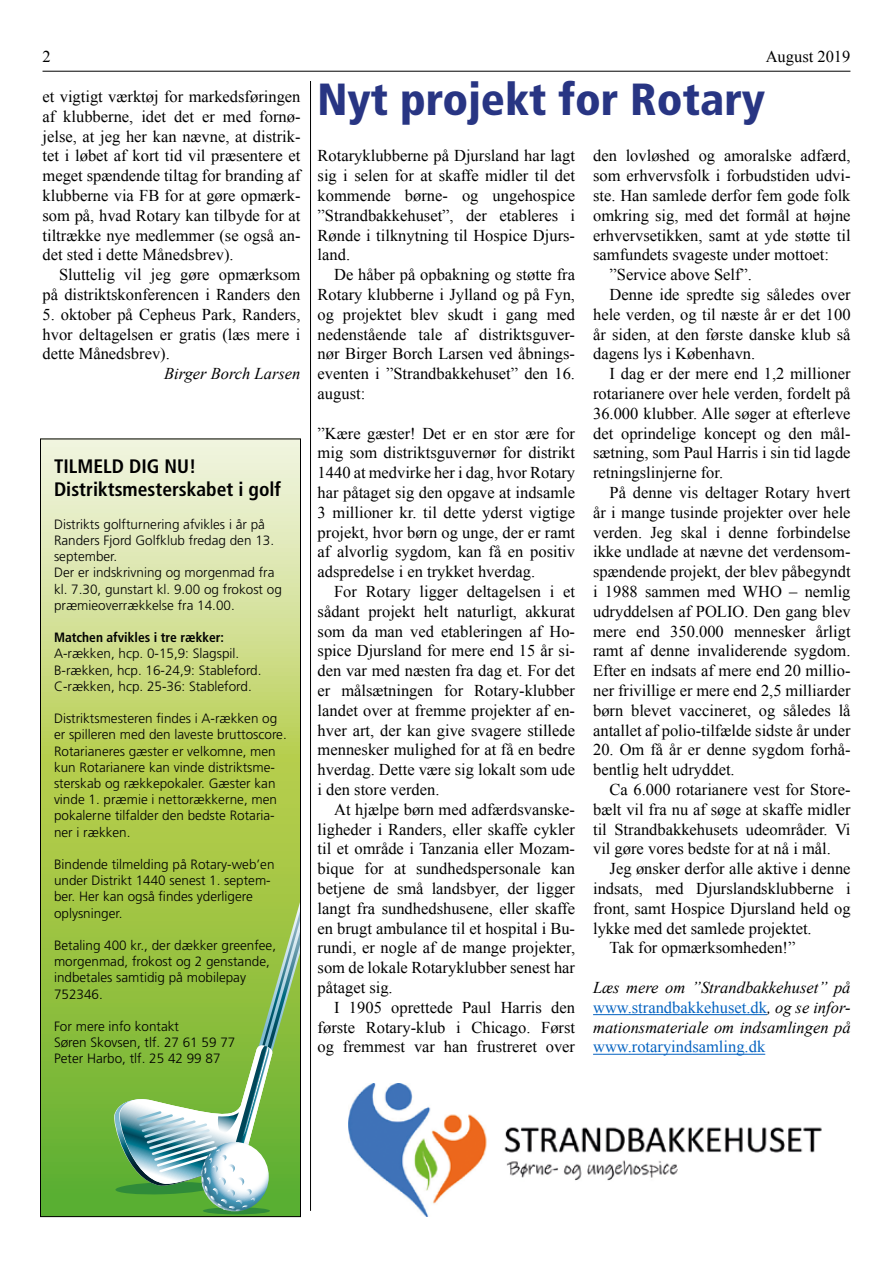
<style>
.page{position:relative;width:893px;height:1263px;background:#fff}
.page>*{position:absolute;margin:0;border:0;box-sizing:border-box;transform-origin:0 0}
.t1{font:900 condensed 45px "Frutiger";color:#283583}
.t2{font:700 condensed 19.5px/23.4px "Frutiger";color:#000}
.t3{font:16.5px/19.8px "Times New Roman";color:#000;text-align:justify}
.t4{font:italic 16.5px/19.8px "Times New Roman";color:#000;text-align:justify}
.t5{font:16.5px "Times New Roman";color:#0563c1}
.t6{font:300 13.5px/16.2px "Frutiger";color:#000}
.t7{font:700 condensed 13.5px "Frutiger";color:#000}
.s1{font-style:normal;color:#0563c1}
</style>
<div class="page">
<hr style="left:43px;top:71px;width:807px;height:1px;background:#000">
<svg style="left:42px;top:441px;width:257px;height:774px;background:#bdd578"></svg>
<div style="left:203px;top:1207px;width:67px;height:7px;background:#2f8b39;border-radius:50%"></div>
<svg style="left:112px;top:900px;width:187px;height:311px;background:#8bbd60"></svg>
<div style="left:40px;top:439px;width:261px;height:778px;border:1px solid #000"></div>
<hr style="left:310px;top:81px;width:1px;height:1130px;background:#000">
<hr style="left:593px;top:1014px;width:174px;height:1px;background:#0563c1">
<hr style="left:593px;top:1054px;width:172px;height:1px;background:#0563c1">
<img style="left:348px;top:1084px;width:474px;height:132px">
<p class="t3" style="left:43px;top:47px;width:10px">2</p>
<p class="t3" style="left:766px;top:47px;width:86px">August 2019</p>
<p class="t3" style="left:43px;top:86px;width:259px">et vigtigt værktøj for markedsføringen af klubberne, idet det er med fornø&shy;jelse, at jeg her kan nævne, at distrik&shy;tet i løbet af kort tid vil præsentere et meget spændende tiltag for branding af klubberne via FB for at gøre opmærk&shy;som på, hvad Rotary kan tilbyde for at tiltrække nye medlemmer (se også an&shy;det sted i dette Månedsbrev).</p>
<p class="t3" style="left:43px;top:264px;width:259px;text-align:right">Sluttelig vil jeg gøre opmærksom på distriktskonferencen i Randers den</p>
<p class="t3" style="left:43px;top:304px;width:259px">5. oktober på Cepheus Park, Randers, hvor deltagelsen er gratis (læs mere i dette Månedsbrev).</p>
<p class="t4" style="left:164px;top:363px;width:138px">Birger Borch Larsen</p>
<h1 class="t1" style="left:317px;top:72px;width:449px">Nyt projekt for Rotary</h1>
<p class="t3" style="left:318px;top:146px;width:259px">Rotaryklubberne på Djursland har lagt sig i selen for at skaffe midler til det kommende børne- og ungehospice ”Strandbakkehuset”, der etableres i Rønde i tilknytning til Hospice Djurs&shy;land.</p>
<p class="t3" style="left:318px;top:264px;width:259px;text-indent:16px">De håber på opbakning og støtte fra Rotary klubberne i Jylland og på Fyn, og projektet blev skudt i gang med nedenstående tale af distriktsguver&shy;nør Birger Borch Larsen ved åbnings&shy;eventen i ”Strandbakkehuset” den 16. august:</p>
<p class="t3" style="left:318px;top:423px;width:259px">”Kære gæster! Det er en stor ære for mig som distriktsguvernør for distrikt 1440 at medvirke her i dag, hvor Rotary har påtaget sig den opgave at indsamle 3 millioner kr. til dette yderst vigtige projekt, hvor børn og unge, der er ramt af alvorlig sygdom, kan få en positiv adspredelse i en trykket hverdag.</p>
<p class="t3" style="left:318px;top:581px;width:259px;text-indent:16px">For Rotary ligger deltagelsen i et sådant projekt helt naturligt, akkurat som da man ved etableringen af Ho&shy;spice Djursland for mere end 15 år si&shy;den var med næsten fra dag et. For det er målsætningen for Rotary-klubber landet over at fremme projekter af en&shy;hver art, der kan give svagere stillede mennesker mulighed for at få en bedre hverdag. Dette være sig lokalt som ude i den store verden.</p>
<p class="t3" style="left:318px;top:799px;width:259px;text-indent:16px">At hjælpe børn med adfærdsvanske&shy;ligheder i Randers, eller skaffe cykler til et område i Tanzania eller Mozam&shy;bique for at sundhedspersonale kan betjene de små landsbyer, der ligger langt fra sundhedshusene, eller skaffe en brugt ambulance til et hospital i Bu&shy;rundi, er nogle af de mange projekter, som de lokale Rotaryklubber senest har påtaget sig.</p>
<p class="t3" style="left:318px;top:997px;width:259px;text-indent:16px">I 1905 oprettede Paul Harris den første Rotary-klub i Chicago. Først og fremmest var han frustreret over</p>
<p class="t3" style="left:593px;top:146px;width:259px">den lovløshed og amoralske adfærd,</p>
<p class="t3" style="left:593px;top:165px;width:259px">som erhvervsfolk i forbudstiden udvi-</p>
<p class="t3" style="left:593px;top:185px;width:259px">ste. Han samlede derfor fem gode folk</p>
<p class="t3" style="left:593px;top:205px;width:259px">omkring sig, med det formål at højne</p>
<p class="t3" style="left:593px;top:225px;width:259px">erhvervsetikken, samt at yde støtte til</p>
<p class="t3" style="left:593px;top:245px;width:238px">samfundets svageste under mottoet:</p>
<p class="t3" style="left:610px;top:264px;width:144px">”Service above Self”.</p>
<p class="t3" style="left:610px;top:284px;width:242px">Denne ide spredte sig således over</p>
<p class="t3" style="left:593px;top:304px;width:259px">hele verden, og til næste år er det 100</p>
<p class="t3" style="left:593px;top:324px;width:259px">år siden, at den første danske klub så</p>
<p class="t3" style="left:593px;top:344px;width:164px">dagens lys i København.</p>
<p class="t3" style="left:610px;top:363px;width:242px">I dag er der mere end 1,2 millioner</p>
<p class="t3" style="left:593px;top:383px;width:259px">rotarianere over hele verden, fordelt på</p>
<p class="t3" style="left:593px;top:403px;width:259px">36.000 klubber. Alle søger at efterleve</p>
<p class="t3" style="left:593px;top:423px;width:259px">det oprindelige koncept og den mål-</p>
<p class="t3" style="left:593px;top:443px;width:259px">sætning, som Paul Harris i sin tid lagde</p>
<p class="t3" style="left:593px;top:462px;width:132px">retningslinjerne for.</p>
<p class="t3" style="left:610px;top:482px;width:242px">På denne vis deltager Rotary hvert</p>
<p class="t3" style="left:593px;top:502px;width:259px">år i mange tusinde projekter over hele</p>
<p class="t3" style="left:593px;top:522px;width:259px">verden. Jeg skal i denne forbindelse</p>
<p class="t3" style="left:593px;top:542px;width:259px">ikke undlade at nævne det verdensom-</p>
<p class="t3" style="left:593px;top:561px;width:259px">spændende projekt, der blev påbegyndt</p>
<p class="t3" style="left:593px;top:581px;width:259px">i 1988 sammen med WHO – nemlig</p>
<p class="t3" style="left:593px;top:601px;width:259px">udryddelsen af POLIO. Den gang blev</p>
<p class="t3" style="left:593px;top:621px;width:259px">mere end 350.000 mennesker årligt</p>
<p class="t3" style="left:593px;top:641px;width:259px">ramt af denne invaliderende sygdom.</p>
<p class="t3" style="left:593px;top:660px;width:259px">Efter en indsats af mere end 20 millio-</p>
<p class="t3" style="left:593px;top:680px;width:259px">ner frivillige er mere end 2,5 milliarder</p>
<p class="t3" style="left:593px;top:700px;width:259px">børn blevet vaccineret, og således lå</p>
<p class="t3" style="left:593px;top:720px;width:259px">antallet af polio-tilfælde sidste år under</p>
<p class="t3" style="left:593px;top:740px;width:259px">20. Om få år er denne sygdom forhå&shy;bentlig helt udryddet.</p>
<p class="t3" style="left:593px;top:779px;width:259px;text-indent:16px">Ca 6.000 rotarianere vest for Store&shy;bælt vil fra nu af søge at skaffe midler til Strandbakkehusets udeområder. Vi vil gøre vores bedste for at nå i mål.</p>
<p class="t3" style="left:610px;top:858px;width:242px">Jeg ønsker derfor alle aktive i denne</p>
<p class="t3" style="left:593px;top:878px;width:259px">indsats, med Djurslandsklubberne i</p>
<p class="t3" style="left:593px;top:898px;width:259px">front, samt Hospice Djursland held og</p>
<p class="t3" style="left:593px;top:918px;width:220px">lykke med det samlede projektet.</p>
<p class="t3" style="left:610px;top:938px;width:187px">Tak for opmærksomheden!”</p>
<p class="t4" style="left:593px;top:977px;width:259px">Læs mere om ”Strandbakkehuset” på <span class="s1">www.strandbakkehuset.dk</span>, og se infor&shy;mationsmateriale om indsamlingen på</p>
<p class="t5" style="left:593px;top:1036px;width:174px">www.rotaryindsamling.dk</p>
<p class="t2" style="left:54px;top:455px;width:229px">TILMELD DIG NU!<br>Distriktsmesterskabet i golf</p>
<p class="t6" style="left:54px;top:516px;width:229px">Distrikts golfturnering afvikles i år på Randers Fjord Golfklub fredag den 13. september.<br>Der er indskrivning og morgenmad fra kl. 7.30, gunstart kl. 9.00 og frokost og præmieoverrækkelse fra 14.00.</p>
<p class="t7" style="left:54px;top:629px;width:172px">Matchen afvikles i tre rækker:</p>
<p class="t6" style="left:54px;top:646px;width:209px">A-rækken, hcp. 0-15,9: Slagspil.<br>B-rækken, hcp. 16-24,9: Stableford.<br>C-rækken, hcp. 25-36: Stableford.</p>
<p class="t6" style="left:54px;top:711px;width:234px">Distriktsmesteren findes i A-rækken og er spilleren med den laveste bruttoscore.<br>Rotarianeres gæster er velkomne, men kun Rotarianere kan vinde distriktsme&shy;sterskab og rækkepokaler. Gæster kan vinde 1. præmie i nettorækkerne, men pokalerne tilfalder den bedste Rotaria&shy;ner i rækken.</p>
<p class="t6" style="left:54px;top:856px;width:222px">Bindende tilmelding på Rotary-web’en under Distrikt 1440 senest 1. septem&shy;ber. Her kan også findes yderligere oplysninger.</p>
<p class="t6" style="left:54px;top:937px;width:224px">Betaling 400 kr., der dækker greenfee, morgenmad, frokost og 2 genstande, indbetales samtidig på mobilepay<br>752346.</p>
<p class="t6" style="left:54px;top:1018px;width:183px">For mere info kontakt<br>Søren Skovsen, tlf. 27 61 59 77<br>Peter Harbo, tlf. 25 42 99 87</p>
</div>
